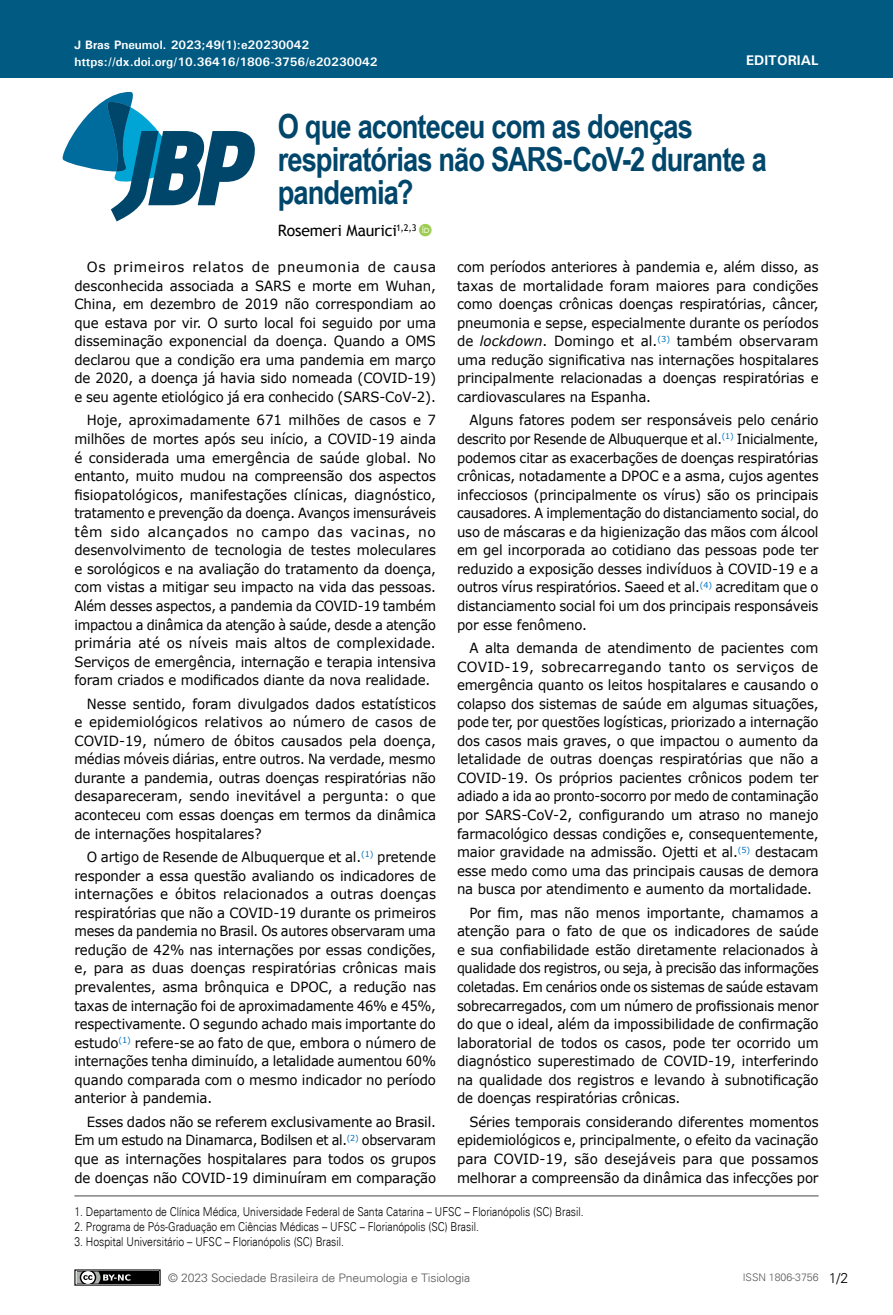
<style>
.page{position:relative;width:893px;height:1315px;background:#fff}
.page>*{position:absolute;margin:0;border:0;box-sizing:border-box;transform-origin:0 0}
.t1{font:700 33.25px/33.2px "Arial Narrow";letter-spacing:-.025em;color:#00466b}
.t2{font:21px "ID font Regular";color:#9dcc52}
.t3{font:15.75px "Trebuchet MS";letter-spacing:-.005em;color:#000}
.t4{font:14px/18.6px "Verdana";letter-spacing:-.01em;color:#000;text-align:justify;scale:.95 1}
.t5{font:14px/18.6px "Verdana";letter-spacing:-.01em;color:#000;text-align:justify;scale:.96 1}
.t6{font:14px/18.6px "Verdana";letter-spacing:-.01em;color:#000;text-align:justify}
.t7{font:700 14px "Univers";color:#fff}
.t8{font:300 14px "Univers";color:#000}
.t9{font:300 12.25px "Univers";color:#000;scale:.85 1}
.t10{font:700 12.25px "Univers";color:#fff}
.t11{font:300 11.72px "Univers";letter-spacing:-.01em;color:#58595b;scale:1.04 1}
.t12{font:300 10.5px "Univers";color:#58595b}
.s1{font-style:italic}
</style>
<div class="page">
<div style="left:0;top:0;width:893px;height:78px;background:#005a82"></div>
<svg style="left:62px;top:91px;width:193px;height:130px"></svg>
<div style="left:75px;top:1270px;width:85px;height:15px;background:#000"></div>
<div style="left:74px;top:1269px;width:87px;height:16px;border:1px solid #000"></div>
<svg style="left:74px;top:1269px;width:56px;height:17px"></svg>
<hr style="left:74px;top:1195px;width:745px;height:1px;background:#464547">
<p class="t10" style="left:74px;top:37px;width:236px">J Bras Pneumol. 2023;49(1):e20230042</p>
<p class="t10" style="left:74px;top:54px;width:305px">https://dx.doi.org/10.36416/1806-3756/e20230042</p>
<p class="t7" style="left:746px;top:52px;width:74px">EDITORIAL</p>
<h1 class="t1" style="left:278px;top:108px;width:490px">O que aconteceu com as doenças respiratórias não SARS-CoV-2 durante a pandemia?</h1>
<p class="t3" style="left:278px;top:222px;width:140px">Rosemeri Maurici<sup>1,2,3</sup></p>
<h2 class="t2" style="left:419px;top:220px;width:14px">a</h2>
<p class="t6" style="left:74px;top:258px;width:363px;text-indent:12px">Os primeiros relatos de pneumonia de causa desconhecida associada a SARS e morte em Wuhan, China, em dezembro de 2019 não correspondiam ao que estava por vir. O surto local foi seguido por uma disseminação exponencial da doença. Quando a OMS declarou que a condição era uma pandemia em março de 2020, a doença já havia sido nomeada (COVID-19) e seu agente etiológico já era conhecido (SARS-CoV-2).</p>
<p class="t5" style="left:74px;top:411px;width:378px;text-indent:12px">Hoje, aproximadamente 671 milhões de casos e 7 milhões de mortes após seu início, a COVID-19 ainda é considerada uma emergência de saúde global. No entanto, muito mudou na compreensão dos aspectos fisiopatológicos, manifestações clínicas, diagnóstico, tratamento e prevenção da doença. Avanços imensuráveis têm sido alcançados no campo das vacinas, no desenvolvimento de tecnologia de testes moleculares e sorológicos e na avaliação do tratamento da doença, com vistas a mitigar seu impacto na vida das pessoas.<br>Além desses aspectos, a pandemia da COVID-19 também impactou a dinâmica da atenção à saúde, desde a atenção primária até os níveis mais altos de complexidade.<br>Serviços de emergência, internação e terapia intensiva foram criados e modificados diante da nova realidade.</p>
<p class="t4" style="left:74px;top:694px;width:382px;text-indent:12px">Nesse sentido, foram divulgados dados estatísticos e epidemiológicos relativos ao número de casos de COVID-19, número de óbitos causados pela doença, médias móveis diárias, entre outros. Na verdade, mesmo durante a pandemia, outras doenças respiratórias não desapareceram, sendo inevitável a pergunta: o que aconteceu com essas doenças em termos da dinâmica de internações hospitalares?</p>
<p class="t4" style="left:74px;top:848px;width:382px;text-indent:12px">O artigo de Resende de Albuquerque et al.<sup>(1)</sup> pretende responder a essa questão avaliando os indicadores de internações e óbitos relacionados a outras doenças respiratórias que não a COVID-19 durante os primeiros meses da pandemia no Brasil. Os autores observaram uma redução de 42% nas internações por essas condições, e, para as duas doenças respiratórias crônicas mais prevalentes, asma brônquica e DPOC, a redução nas taxas de internação foi de aproximadamente 46% e 45%, respectivamente. O segundo achado mais importante do estudo<sup>(1)</sup> refere-se ao fato de que, embora o número de internações tenha diminuído, a letalidade aumentou 60% quando comparada com o mesmo indicador no período anterior à pandemia.</p>
<p class="t4" style="left:74px;top:1112px;width:382px;text-indent:12px">Esses dados não se referem exclusivamente ao Brasil.<br>Em um estudo na Dinamarca, Bodilsen et al.<sup>(2)</sup> observaram que as internações hospitalares para todos os grupos de doenças não COVID-19 diminuíram em comparação</p>
<p class="t4" style="left:457px;top:258px;width:382px">com períodos anteriores à pandemia e, além disso, as taxas de mortalidade foram maiores para condições como doenças crônicas doenças respiratórias, câncer, pneumonia e sepse, especialmente durante os períodos de <span class="s1">lockdown</span>. Domingo et al.<sup>(3)</sup> também observaram uma redução significativa nas internações hospitalares principalmente relacionadas a doenças respiratórias e cardiovasculares na Espanha.</p>
<p class="t4" style="left:457px;top:411px;width:382px;text-indent:12px">Alguns fatores podem ser responsáveis pelo cenário descrito por Resende de Albuquerque et al.<sup>(1)</sup> Inicialmente, podemos citar as exacerbações de doenças respiratórias crônicas, notadamente a DPOC e a asma, cujos agentes infecciosos (principalmente os vírus) são os principais causadores. A implementação do distanciamento social, do uso de máscaras e da higienização das mãos com álcool em gel incorporada ao cotidiano das pessoas pode ter reduzido a exposição desses indivíduos à COVID-19 e a outros vírus respiratórios. Saeed et al.<sup>(4)</sup> acreditam que o distanciamento social foi um dos principais responsáveis por esse fenômeno.</p>
<p class="t4" style="left:457px;top:639px;width:382px;text-indent:12px">A alta demanda de atendimento de pacientes com COVID-19, sobrecarregando tanto os serviços de emergência quanto os leitos hospitalares e causando o colapso dos sistemas de saúde em algumas situações, pode ter, por questões logísticas, priorizado a internação dos casos mais graves, o que impactou o aumento da letalidade de outras doenças respiratórias que não a COVID-19. Os próprios pacientes crônicos podem ter adiado a ida ao pronto-socorro por medo de contaminação por SARS-CoV-2, configurando um atraso no manejo farmacológico dessas condições e, consequentemente, maior gravidade na admissão. Ojetti et al.<sup>(5)</sup> destacam esse medo como uma das principais causas de demora na busca por atendimento e aumento da mortalidade.</p>
<p class="t5" style="left:457px;top:903px;width:378px;text-indent:12px">Por fim, mas não menos importante, chamamos a atenção para o fato de que os indicadores de saúde e sua confiabilidade estão diretamente relacionados à qualidade dos registros, ou seja, à precisão das informações coletadas. Em cenários onde os sistemas de saúde estavam sobrecarregados, com um número de profissionais menor do que o ideal, além da impossibilidade de confirmação laboratorial de todos os casos, pode ter ocorrido um diagnóstico superestimado de COVID-19, interferindo na qualidade dos registros e levando à subnotificação de doenças respiratórias crônicas.</p>
<p class="t4" style="left:457px;top:1112px;width:382px;text-indent:12px">Séries temporais considerando diferentes momentos epidemiológicos e, principalmente, o efeito da vacinação para COVID-19, são desejáveis para que possamos melhorar a compreensão da dinâmica das infecções por</p>
<p class="t9" style="left:74px;top:1204px;width:601px">1. Departamento de Clínica Médica, Universidade Federal de Santa Catarina – UFSC – Florianópolis (SC) Brasil.</p>
<p class="t9" style="left:74px;top:1219px;width:477px">2. Programa de Pós-Graduação em Ciências Médicas – UFSC – Florianópolis (SC) Brasil.</p>
<p class="t9" style="left:74px;top:1233px;width:319px">3. Hospital Universitário – UFSC – Florianópolis (SC) Brasil.</p>
<p class="t11" style="left:168px;top:1270px;width:292px">© 2023 Sociedade Brasileira de Pneumologia e Tisiologia</p>
<p class="t12" style="left:743px;top:1271px;width:77px">ISSN 1806-3756</p>
<p class="t8" style="left:829px;top:1269px;width:21px">1/2</p>
</div>
